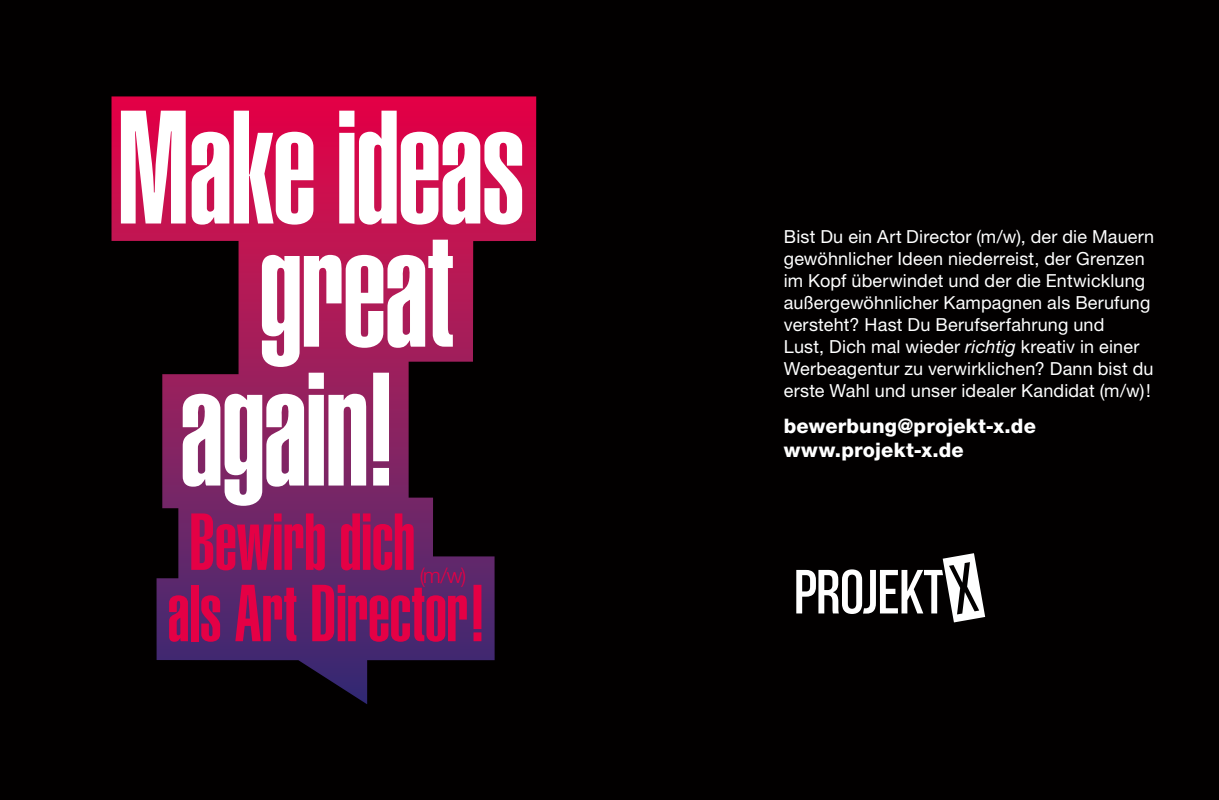
<style>
.page{position:relative;width:1219px;height:800px;background:#fff}
.page>*{position:absolute;margin:0;border:0;box-sizing:border-box;transform-origin:0 0}
.t1{font:158.4px/261.8px "Helvetica LT Std Ultra Comp";letter-spacing:-.015em;color:#fff;text-align:center}
.t2{font:79.2px/71.2px "Helvetica LT Std Ultra Comp";letter-spacing:-.005em;color:#e40045}
.t3{font:300 21.2px "Helvetica Neue LT Std";color:#e40045}
.t4{font:800 20px/24px "Helvetica Neue LT Std";letter-spacing:.01em;color:#fff}
.t5{font:18px/22px "Helvetica Neue LT Std";letter-spacing:.01em;color:#fff}
.s1{font-style:italic}
</style>
<div class="page">
<div style="left:0;top:0;width:1219px;height:799px;background:#020000"></div>
<svg style="left:112px;top:96px;width:424px;height:608px"></svg>
<svg style="left:796px;top:553px;width:189px;height:69px"></svg>
<h1 class="t1" style="left:115px;top:39px;width:412px">Make ideas again!</h1>
<h1 class="t1" style="left:259px;top:162px;width:197px">great</h1>
<h2 class="t2" style="left:168px;top:507px;width:319px">Bewirb dich<br>als Art Director!</h2>
<p class="t3" style="left:420px;top:562px;width:48px">(m/w)</p>
<p class="t5" style="left:784px;top:225px;width:372px">Bist Du ein Art Director (m/w), der die Mauern gewöhnlicher Ideen niederreist, der Grenzen im Kopf überwindet und der die Entwicklung außergewöhnlicher Kampagnen als Berufung versteht? Hast Du Berufserfahrung und<br>Lust, Dich mal wieder <span class="s1">richtig</span> kreativ in einer Werbeagentur zu verwirklichen? Dann bist du erste Wahl und unser idealer Kandidat (m/w)!</p>
<p class="t4" style="left:784px;top:413px;width:254px">bewerbung@projekt-x.de www.projekt-x.de</p>
</div>
